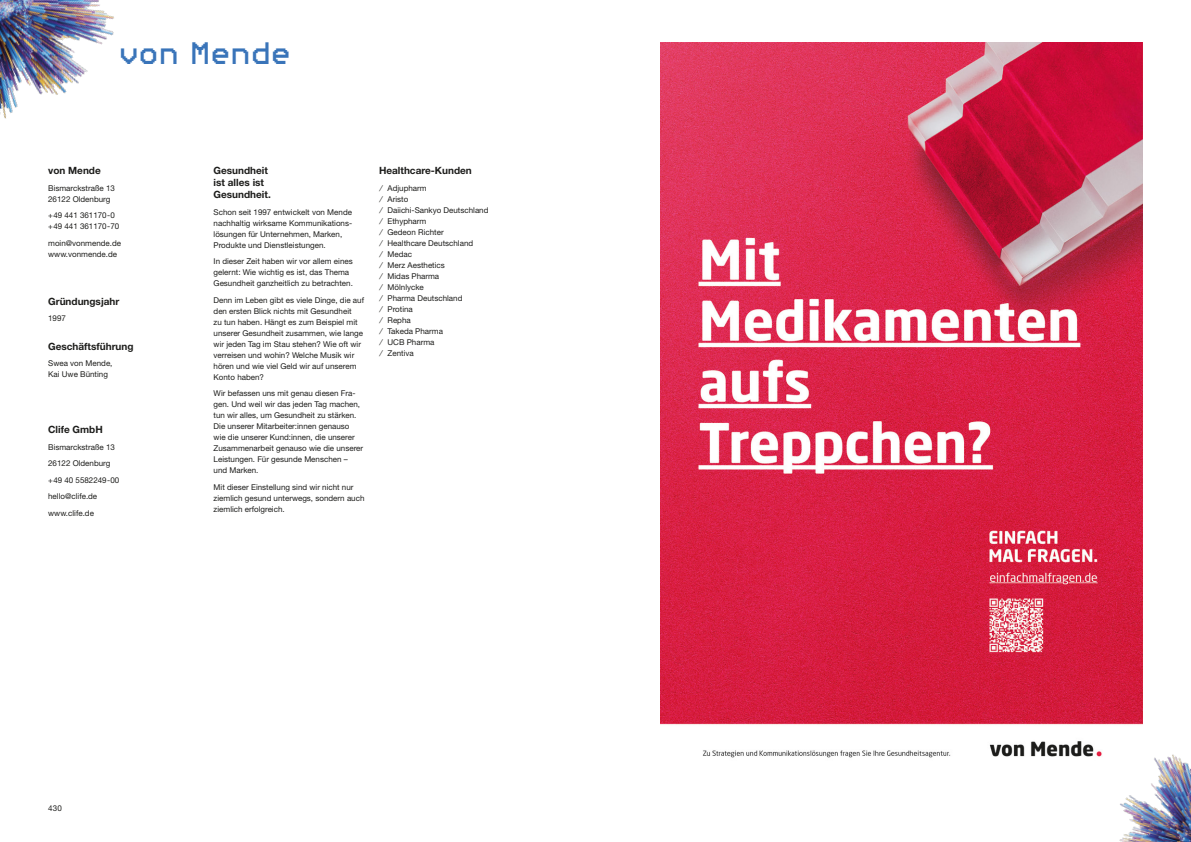
<style>
.page{position:relative;width:1191px;height:842px;background:#fff}
.page>*{position:absolute;margin:0;border:0;box-sizing:border-box;transform-origin:0 0}
.t1{font:33px "PF Videotext";color:#3974b9}
.t2{font:700 10px/12px "Helvetica Neue LT Std";color:#1d1d1b}
.t3{font:8px/11px "Helvetica Neue LT Std";color:#1d1d1b}
</style>
<div class="page">
<img style="left:660px;top:43px;width:482px;height:715px">
<img style="left:0;top:0;width:114px;height:119px">
<img style="left:1090px;top:724px;width:101px;height:118px">
<h1 class="t1" style="left:119px;top:26px;width:173px">von Mende</h1>
<p class="t2" style="left:48px;top:165px;width:54px">von Mende</p>
<p class="t3" style="left:48px;top:182px;width:68px">Bismarckstraße 13<br>26122 Oldenburg</p>
<p class="t3" style="left:48px;top:210px;width:73px">+49 441 361170 - 0 +49 441 361170 - 70</p>
<p class="t3" style="left:48px;top:237px;width:74px">moin@vonmende.de www.vonmende.de</p>
<p class="t2" style="left:48px;top:295px;width:73px">Gründungsjahr</p>
<p class="t3" style="left:48px;top:313px;width:19px">1997</p>
<p class="t2" style="left:48px;top:340px;width:87px">Geschäftsführung</p>
<p class="t3" style="left:48px;top:358px;width:66px">Swea von Mende,<br>Kai Uwe Bünting</p>
<p class="t2" style="left:48px;top:423px;width:56px">Clife GmbH</p>
<p class="t3" style="left:48px;top:439px;width:73px;line-height:16.5px">Bismarckstraße 13<br>26122 Oldenburg +49 40 5582249 - 00 hello@clife.de www.clife.de</p>
<p class="t2" style="left:214px;top:165px;width:59px">Gesundheit ist alles ist<br>Gesundheit.</p>
<p class="t3" style="left:214px;top:206px;width:140px">Schon seit 1997 entwickelt von Mende nachhaltig wirksame Kommunikations&shy;lösungen für Unternehmen, Marken, Produkte und Dienstleistungen.</p>
<p class="t3" style="left:214px;top:256px;width:141px">In dieser Zeit haben wir vor allem eines gelernt: Wie wichtig es ist, das Thema<br>Gesundheit ganzheitlich zu betrachten.</p>
<p class="t3" style="left:214px;top:294px;width:152px">Denn im Leben gibt es viele Dinge, die auf den ersten Blick nichts mit Gesundheit<br>zu tun haben. Hängt es zum Beispiel mit unserer Gesundheit zusammen, wie lange wir jeden Tag im Stau stehen? Wie oft wir verreisen und wohin? Welche Musik wir hören und wie viel Geld wir auf unserem Konto haben?</p>
<p class="t3" style="left:214px;top:388px;width:151px">Wir befassen uns mit genau diesen Fra&shy;gen. Und weil wir das jeden Tag machen, tun wir alles, um Gesundheit zu stärken.<br>Die unserer Mitarbeiter:innen genauso wie die unserer Kund:innen, die unserer Zusammenarbeit genauso wie die unserer Leistungen. Für gesunde Menschen – und Marken.</p>
<p class="t3" style="left:214px;top:481px;width:152px">Mit dieser Einstellung sind wir nicht nur ziemlich gesund unterwegs, sondern auch ziemlich erfolgreich.</p>
<p class="t2" style="left:379px;top:165px;width:94px">Healthcare-Kunden</p>
<p class="t3" style="left:380px;top:182px;width:109px">⁄ Adjupharm<br>⁄ Aristo<br>⁄ Daiichi-Sankyo Deutschland ⁄ Ethypharm<br>⁄ Gedeon Richter<br>⁄ Healthcare Deutschland<br>⁄ Medac<br>⁄ Merz Aesthetics<br>⁄ Midas Pharma<br>⁄ Mölnlycke<br>⁄ Pharma Deutschland<br>⁄ Protina<br>⁄ Repha<br>⁄ Takeda Pharma<br>⁄ UCB Pharma<br>⁄ Zentiva</p>
<p class="t3" style="left:48px;top:802px;width:15px">430</p>
</div>
